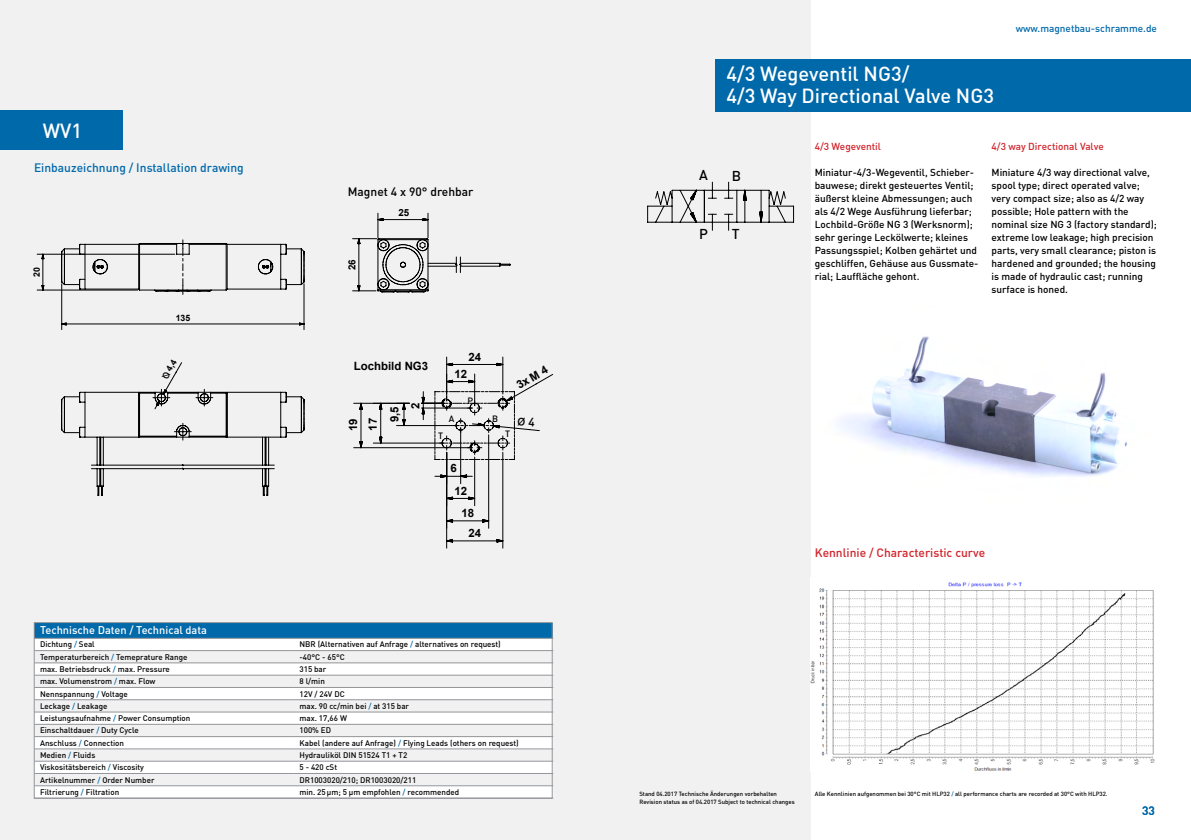
<style>
.page{position:relative;width:1191px;height:840px;background:#fff}
.page>*{position:absolute;margin:0;border:0;box-sizing:border-box;transform-origin:0 0}
.weiße_Headline{font:500 20px "DINCE";color:#fff}
.rote_Headline{font:500 14px "DINCE";color:#000}
.rote_Headline-2{font:500 12px "DINCE";color:#0069aa}
.rote_Headline-3{font:500 12px "DINCE";color:#d2232a}
.rote_Headline-4{font:500 12px "DINCE";color:#000}
.t1{font:700 11.4px/20.2px "Arial";color:#000}
.Headline_Tabelle{font:500 11px "DINCE";color:#fff}
.Fließtext{font:500 10px/13px "DINCE";color:#000}
.rote_Headline-5{font:500 10px/13px "DINCE";color:#000}
.rote_Headline-6{font:500 10px "DINCE";color:#d2232a}
.t2{font:500 10px "DINCE";color:#0069aa}
.t3{font:700 9.8px "Arial";color:#000}
.rote_Headline-7{font:500 9px "DINCE";color:#000}
.t4{font:700 8.7px "Arial";color:#000}
.Fließtext_Tabelle{font:500 8px "DINCE";color:#000}
.rote_Headline-8{font:500 6px/8px "DINCE";color:#000}
.s1{color:#0069aa}
.s2{color:#092329}
</style>
<div class="page">
<div style="left:0;top:0;width:811px;height:839px;background:#f1f1f2"></div>
<img style="left:838px;top:336px;width:289px;height:141px">
<div style="left:34px;top:622px;width:519px;height:16px;background:#0069aa"></div>
<svg style="left:36px;top:638px;width:517px;height:159px;fill:#fff"></svg>
<svg style="left:36px;top:651px;width:517px;height:134px"></svg>
<hr style="left:34px;top:637px;width:260px;height:1px;background:#939598">
<hr style="left:294px;top:637px;width:259px;height:1px;background:#939598">
<hr style="left:34px;top:650px;width:260px;height:1px;background:#939598">
<hr style="left:294px;top:650px;width:259px;height:1px;background:#939598">
<hr style="left:34px;top:662px;width:260px;height:1px;background:#939598">
<hr style="left:294px;top:662px;width:259px;height:1px;background:#939598">
<hr style="left:34px;top:674px;width:260px;height:1px;background:#939598">
<hr style="left:294px;top:674px;width:259px;height:1px;background:#939598">
<hr style="left:34px;top:687px;width:260px;height:1px;background:#939598">
<hr style="left:294px;top:687px;width:259px;height:1px;background:#939598">
<hr style="left:34px;top:748px;width:260px;height:1px;background:#94989e">
<hr style="left:294px;top:748px;width:259px;height:1px;background:#94989e">
<hr style="left:34px;top:760px;width:260px;height:1px;background:#94989e">
<hr style="left:294px;top:760px;width:259px;height:1px;background:#94989e">
<hr style="left:34px;top:772px;width:260px;height:1px;background:#94989e">
<hr style="left:294px;top:772px;width:259px;height:1px;background:#94989e">
<hr style="left:34px;top:785px;width:260px;height:1px;background:#94989e">
<hr style="left:294px;top:785px;width:259px;height:1px;background:#94989e">
<hr style="left:294px;top:797px;width:259px;height:1px;background:#94989e">
<hr style="left:34px;top:699px;width:260px;height:1px;background:#939598">
<hr style="left:294px;top:699px;width:259px;height:1px;background:#939598">
<hr style="left:34px;top:711px;width:260px;height:1px;background:#939598">
<hr style="left:294px;top:711px;width:259px;height:1px;background:#939598">
<hr style="left:34px;top:723px;width:260px;height:1px;background:#939598">
<hr style="left:294px;top:723px;width:259px;height:1px;background:#939598">
<hr style="left:34px;top:736px;width:260px;height:1px;background:#939598">
<hr style="left:294px;top:736px;width:259px;height:1px;background:#939598">
<div style="left:34px;top:622px;width:518px;height:176px;border:1px solid #939598"></div>
<img style="left:810px;top:577px;width:345px;height:193px">
<svg style="left:352px;top:212px;width:159px;height:81px"></svg>
<svg style="left:647px;top:181px;width:147px;height:50px"></svg>
<div style="left:715px;top:59px;width:476px;height:52px;background:#0069aa"></div>
<div style="left:0;top:111px;width:122px;height:39px;background:#0069aa"></div>
<svg style="left:353px;top:356px;width:200px;height:192px"></svg>
<svg style="left:37px;top:240px;width:268px;height:256px"></svg>
<p class="weiße_Headline" style="left:43px;top:117px;width:41px">WV1</p>
<p class="rote_Headline-2" style="left:34px;top:160px;width:211px">Einbauzeichnung / Installation drawing</p>
<p class="t4" style="left:31px;top:277px;width:11px;rotate:-90deg">20</p>
<p class="t4" style="left:176px;top:312px;width:16px">135</p>
<p class="rote_Headline-4" style="left:348px;top:184px;width:127px">Magnet 4 x 90° drehbar</p>
<p class="t3" style="left:346px;top:270px;width:12px;rotate:-90deg">26</p>
<p class="t3" style="left:398px;top:206px;width:12px">25</p>
<h3 class="t1" style="left:354px;top:355px;width:76px">Lochbild NG3</h3>
<h3 class="t1" style="left:468px;top:347px;width:14px">24</h3>
<h3 class="t1" style="left:454px;top:364px;width:14px">12</h3>
<h3 class="t1" style="left:512px;top:377px;width:36px;rotate:-30deg">3xM4</h3>
<h3 class="t1" style="left:343px;top:431px;width:14px;rotate:-90deg">19</h3>
<h3 class="t1" style="left:363px;top:430px;width:14px;rotate:-90deg">17</h3>
<h3 class="t1" style="left:385px;top:422px;width:17px;rotate:-90deg">9 5,</h3>
<h3 class="t1" style="left:406px;top:408px;width:8px;rotate:-90deg">2</h3>
<p class="rote_Headline-7" style="left:467px;top:394px;width:7px">P</p>
<p class="rote_Headline-7" style="left:449px;top:413px;width:7px">A</p>
<p class="rote_Headline-7" style="left:492px;top:413px;width:7px">B</p>
<p class="rote_Headline-7" style="left:438px;top:429px;width:7px">T</p>
<p class="rote_Headline-7" style="left:505px;top:428px;width:7px">T</p>
<h3 class="t1" style="left:450px;top:458px;width:8px">6</h3>
<h3 class="t1" style="left:454px;top:480px;width:14px">12</h3>
<h3 class="t1" style="left:468px;top:503px;width:14px;text-indent:-7px">18<br>24</h3>
<p class="Headline_Tabelle" style="left:40px;top:622px;width:168px">Technische Daten / Technical data</p>
<p class="Fließtext_Tabelle" style="left:40px;top:639px;width:56px">Dichtung <span class="s1">/</span> Seal</p>
<p class="Fließtext_Tabelle" style="left:299px;top:639px;width:203px">NBR (Alternativen auf Anfrage <span class="s1">/</span> alternatives on request)</p>
<p class="Fließtext_Tabelle" style="left:40px;top:651px;width:149px">Temperaturbereich <span class="s1">/</span> Temeprature Range</p>
<p class="Fließtext_Tabelle" style="left:299px;top:651px;width:47px">-40°C - 65°C</p>
<p class="Fließtext_Tabelle" style="left:40px;top:663px;width:131px">max. Betriebsdruck <span class="s1">/</span> max. Pressure</p>
<p class="Fließtext_Tabelle" style="left:299px;top:663px;width:28px">315 bar</p>
<p class="Fließtext_Tabelle" style="left:40px;top:675px;width:117px">max. Volumenstrom <span class="s1">/</span> max. Flow</p>
<p class="Fließtext_Tabelle" style="left:299px;top:675px;width:27px">8 l/min</p>
<p class="Fließtext_Tabelle" style="left:40px;top:688px;width:89px">Nennspannung <span class="s1">/</span> Voltage</p>
<p class="Fließtext_Tabelle" style="left:299px;top:688px;width:47px">12V / 24V DC</p>
<p class="Fließtext_Tabelle" style="left:40px;top:700px;width:69px">Leckage <span class="s1">/</span> Leakage</p>
<p class="Fließtext_Tabelle" style="left:299px;top:700px;width:111px">max. 90 cc/min bei <span class="s1">/</span> at 315 bar</p>
<p class="Fließtext_Tabelle" style="left:40px;top:712px;width:152px">Leistungsaufnahme <span class="s1">/</span> Power Consumption</p>
<p class="Fließtext_Tabelle" style="left:299px;top:712px;width:49px">max. 17,66 W</p>
<p class="Fließtext_Tabelle" style="left:40px;top:725px;width:100px">Einschaltdauer <span class="s1">/</span> Duty Cycle</p>
<p class="Fließtext_Tabelle" style="left:299px;top:725px;width:33px">100% ED</p>
<p class="Fließtext_Tabelle" style="left:40px;top:737px;width:86px">Anschluss <span class="s1">/</span> Connection</p>
<p class="Fließtext_Tabelle" style="left:299px;top:737px;width:221px">Kabel (andere auf Anfrage) <span class="s1">/</span> Flying Leads (others on request)</p>
<p class="Fließtext_Tabelle" style="left:40px;top:749px;width:57px">Medien <span class="s1">/</span> Fluids</p>
<p class="Fließtext_Tabelle" style="left:299px;top:749px;width:109px">Hydrauliköl DIN 51524 T1 + T2</p>
<p class="Fließtext_Tabelle" style="left:40px;top:761px;width:105px">Viskositätsbereich <span class="s1">/</span> Viscosity</p>
<p class="Fließtext_Tabelle" style="left:299px;top:761px;width:39px">5 - 420 cSt</p>
<p class="Fließtext_Tabelle" style="left:40px;top:774px;width:116px">Artikelnummer <span class="s1">/</span> Order Number</p>
<p class="Fließtext_Tabelle" style="left:299px;top:774px;width:118px">DR1003020/210; DR1003020/211</p>
<p class="Fließtext_Tabelle" style="left:40px;top:786px;width:81px">Filtrierung <span class="s1">/</span> Filtration</p>
<p class="Fließtext_Tabelle" style="left:299px;top:786px;width:161px">min. 25µm; 5 µm empfohlen <span class="s1">/</span> recommended</p>
<p class="weiße_Headline" style="left:726px;top:61px;width:184px">4/3 Wegeventil NG3/</p>
<p class="weiße_Headline" style="left:726px;top:83px;width:269px">4/3 Way Directional Valve NG3</p>
<p class="t2" style="left:1015px;top:22px;width:143px">www.magnetbau-schramme.de</p>
<p class="rote_Headline" style="left:699px;top:166px;width:10px">A</p>
<p class="rote_Headline" style="left:731px;top:167px;width:11px">B</p>
<p class="rote_Headline" style="left:699px;top:224px;width:10px">P</p>
<p class="rote_Headline" style="left:731px;top:224px;width:9px">T</p>
<p class="rote_Headline-6" style="left:814px;top:140px;width:68px">4/3 Wegeventil</p>
<p class="rote_Headline-5" style="left:814px;top:165px;width:161px">Miniatur-4/3-Wegeventil, Schieber&shy;bauwese; direkt gesteuertes Ventil; äußerst kleine Abmessungen; auch als 4/2 Wege Ausführung lieferbar; Lochbild-Größe NG 3 (Werksnorm);</p>
<p class="rote_Headline-5" style="left:814px;top:230px;width:165px">sehr geringe Leckölwerte; kleines Passungsspiel; Kolben gehärtet und geschliffen, Gehäuse aus Gussmate&shy;rial; Lauffläche gehont<span class="s2">.</span></p>
<p class="rote_Headline-6" style="left:991px;top:140px;width:114px">4/3 way Directional Valve</p>
<p class="Fließtext" style="left:991px;top:165px;width:167px">Miniature 4/3 way directional valve, spool type; direct operated valve; very compact size; also as 4/2 way possible; Hole pattern with the nominal size NG 3 (factory standard);</p>
<p class="Fließtext" style="left:991px;top:230px;width:166px">extreme low leakage; high precision parts, very small clearance; piston is hardened and grounded; the housing is made of hydraulic cast; running surface is honed.</p>
<p class="rote_Headline-3" style="left:814px;top:544px;width:172px">Kennlinie / Characteristic curve</p>
<p class="rote_Headline-8" style="left:639px;top:788px;width:157px">Stand 04.2017 Technische Änderungen vorbehalten<br>Revision status as of 04.2017 Subject to technical changes</p>
<p class="rote_Headline-8" style="left:815px;top:788px;width:294px">Alle Kennlinien aufgenommen bei 30°C mit HLP32 <span class="s1">/</span> all performance charts are recorded at 30°C with HLP32.</p>
<p class="rote_Headline-2" style="left:1142px;top:802px;width:14px">33</p>
</div>
